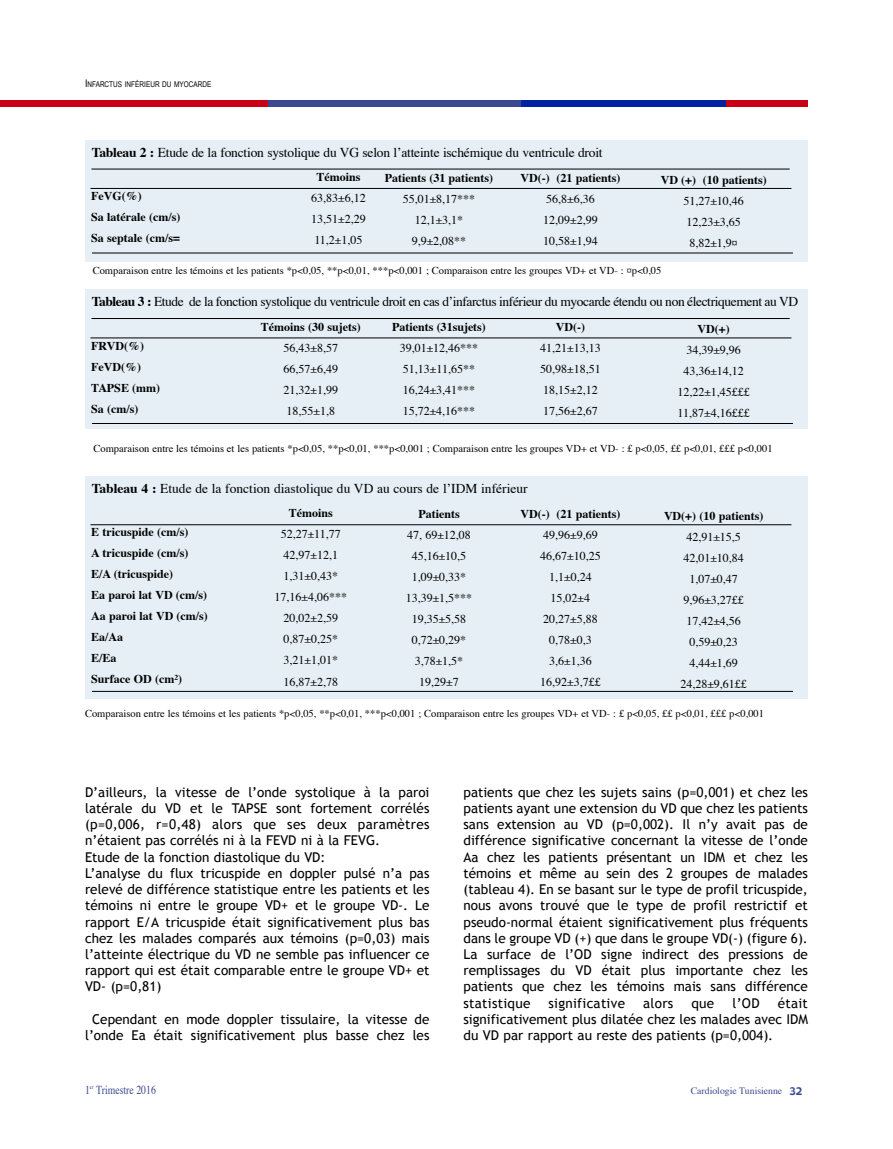
<style>
.page{position:relative;width:893px;height:1149px;background:#fff}
.page>*{position:absolute;margin:0;border:0;box-sizing:border-box;transform-origin:0 0}
.t1{font:13.5px/16.2px "Trebuchet MS";color:#000;text-align:justify}
.t2{font:13.5px "Times";letter-spacing:-.015em;color:#000}
.t3{font:13.5px "Trebuchet MS";letter-spacing:.02em;color:#000}
.t4{font:12.15px "Times";color:#3b4990;scale:.8 1}
.t5{font:12px/21px "Times";color:#000;text-align:center}
.t6{font:700 12px/21px "Times";color:#000}
.t7{font:10.5px "Times";color:#000}
.t8{font:9.75px "Times";color:#3b4990}
.t9{font:7.8px "Arial Narrow";color:#000}
.s1{font-size:10.5px}
.s2{font-weight:700}
.s3{font-family:"Gadget";font-size:10.5px}
</style>
<div class="page">
<div style="left:85px;top:140px;width:723px;height:122px;background:#e5eff5"></div>
<hr style="left:91px;top:169px;width:699px;height:1px;background:#000">
<hr style="left:90px;top:188px;width:701px;height:1px;background:#000">
<hr style="left:92px;top:252px;width:701px;height:1px;background:#000">
<div style="left:85px;top:290px;width:723px;height:139px;background:#e5eff5"></div>
<hr style="left:91px;top:318px;width:699px;height:1px;background:#000">
<hr style="left:90px;top:337px;width:701px;height:1px;background:#000">
<hr style="left:92px;top:423px;width:701px;height:1px;background:#000">
<div style="left:85px;top:476px;width:723px;height:223px;background:#e5eff5"></div>
<hr style="left:90px;top:524px;width:701px;height:1px;background:#000">
<hr style="left:92px;top:690px;width:701px;height:1px;background:#000">
<div style="left:0;top:100px;width:270px;height:6px;background:#ca0016"></div>
<div style="left:269px;top:100px;width:252px;height:6px;background:#3b4990"></div>
<div style="left:521px;top:100px;width:205px;height:6px;background:#0022a3"></div>
<div style="left:726px;top:100px;width:82px;height:6px;background:#ca0016"></div>
<p class="t9" style="left:85px;top:79px;width:128px"><span class="s1">I</span>NFARCTUS INFÉRIEUR DU MYOCARDE</p>
<p class="t2" style="left:92px;top:146px;width:512px"><span class="s2">Tableau 2 :</span> Etude de la fonction systolique du VG selon l’atteinte ischémique du ventricule droit</p>
<p class="t6" style="left:91px;top:186px;width:91px">FeVG(%)<br>Sa latérale (cm/s)<br>Sa septale (cm/s=</p>
<p class="t7" style="left:93px;top:266px;width:570px">Comparaison entre les témoins et les patients *p&lt;0,05, **p&lt;0,01, ***p&lt;0,001 ; Comparaison entre les groupes VD+ et VD- : ¤p&lt;0,05</p>
<p class="t6" style="left:316px;top:167px;width:45px">Témoins</p>
<p class="t5" style="left:311px;top:188px;width:56px;text-align:justify">63,83±6,12<br>13,51±2,29<br>11,2±1,05</p>
<p class="t6" style="left:520px;top:168px;width:101px">VD(-) (21 patients)</p>
<p class="t5" style="left:543px;top:189px;width:56px;text-align:left">56,8±6,36<br>12,09±2,99<br>10,58±1,94</p>
<p class="t6" style="left:385px;top:168px;width:110px">Patients (31 patients)</p>
<p class="t5" style="left:403px;top:189px;width:74px">55,01±8,17***<br>12,1±3,1*<br>9,9±2,08**</p>
<p class="t6" style="left:661px;top:170px;width:107px">VD (+) (10 patients)</p>
<p class="t5" style="left:683px;top:191px;width:62px;text-align:left">51,27±10,46<br>12,23±3,65<br>8,82±1,9¤</p>
<p class="t2" style="left:92px;top:296px;width:708px"><span class="s2">Tableau 3 :</span> Etude de la fonction systolique du ventricule droit en cas d’infarctus inférieur du myocarde étendu ou non électriquement au VD</p>
<p class="t6" style="left:91px;top:336px;width:71px">FRVD(%)<br>FeVD(%)<br>TAPSE (mm)<br>Sa (cm/s)</p>
<p class="t7" style="left:94px;top:444px;width:680px">Comparaison entre les témoins et les patients *p&lt;0,05, **p&lt;0,01, ***p&lt;0,001 ; Comparaison entre les groupes VD+ et VD- : £ p&lt;0,05, ££ p&lt;0,01, £££ p&lt;0,001</p>
<p class="t6" style="left:261px;top:317px;width:101px">Témoins (30 sujets)</p>
<p class="t5" style="left:283px;top:338px;width:56px;text-align:justify">56,43±8,57<br>66,57±6,49<br>21,32±1,99<br>18,55±1,8</p>
<p class="t6" style="left:556px;top:317px;width:31px">VD(-)</p>
<p class="t5" style="left:540px;top:338px;width:62px;text-align:left">41,21±13,13<br>50,98±18,51<br>18,15±2,12<br>17,56±2,67</p>
<p class="t6" style="left:392px;top:318px;width:95px">Patients (31sujets)</p>
<p class="t5" style="left:400px;top:339px;width:80px;text-align:left">39,01±12,46***<br>51,13±11,65**<br>16,24±3,41***<br>15,72±4,16***</p>
<p class="t6" style="left:698px;top:319px;width:34px">VD(+)</p>
<p class="t5" style="left:677px;top:340px;width:74px">34,39±9,96<br>43,36±14,12<br>12,22±1,45£££<br>11,87±4,16£££</p>
<p class="t2" style="left:92px;top:482px;width:437px"><span class="s2">Tableau 4 :</span> Etude de la fonction diastolique du VD au cours de l’IDM inférieur</p>
<p class="t6" style="left:91px;top:522px;width:118px">E tricuspide (cm/s)<br>A tricuspide (cm/s)<br>E/A (tricuspide)<br>Ea paroi lat VD (cm/s)<br>Aa paroi lat VD (cm/s)<br>Ea/Aa<br>E/Ea<br>Surface OD (cm²)</p>
<p class="t7" style="left:85px;top:709px;width:680px">Comparaison entre les témoins et les patients *p&lt;0,05, **p&lt;0,01, ***p&lt;0,001 ; Comparaison entre les groupes VD+ et VD- : £ p&lt;0,05, ££ p&lt;0,01, £££ p&lt;0,001</p>
<p class="t6" style="left:289px;top:503px;width:45px">Témoins</p>
<p class="t5" style="left:274px;top:524px;width:74px">52,27±11,77<br>42,97±12,1<br>1,31±0,43*<br>17,16±4,06***<br>20,02±2,59<br>0,87±0,25*<br>3,21±1,01*<br>16,87±2,78</p>
<p class="t6" style="left:520px;top:504px;width:101px">VD(-) (21 patients)</p>
<p class="t5" style="left:540px;top:525px;width:62px">49,96±9,69<br>46,67±10,25<br>1,1±0,24<br>15,02±4<br>20,27±5,88<br>0,78±0,3<br>3,6±1,36<br>16,92±3,7££</p>
<p class="t6" style="left:418px;top:504px;width:43px">Patients</p>
<p class="t5" style="left:406px;top:525px;width:68px">47, 69±12,08<br>45,16±10,5<br>1,09±0,33*<br>13,39±1,5***<br>19,35±5,58<br>0,72±0,29*<br>3,78±1,5*<br>19,29±7</p>
<p class="t6" style="left:664px;top:506px;width:101px">VD(+) (10 patients)</p>
<p class="t5" style="left:680px;top:527px;width:68px">42,91±15,5<br>42,01±10,84<br>1,07±0,47<br>9,96±3,27££<br>17,42±4,56<br>0,59±0,23<br>4,44±1,69<br>24,28±9,61££</p>
<p class="t1" style="left:85px;top:783px;width:346px;text-align:left">d’ailleurs, la vitesse de l’onde systolique à la paroi latérale du Vd et le TaPse sont fortement corrélés (p=0,006, r=0,48) alors que ses deux paramètres n’étaient pas corrélés ni à la FeVd ni à la FeVg.<br>etude de la fonction diastolique du Vd:<br>l’analyse du flux tricuspide en doppler pulsé n’a pas relevé de différence statistique entre les patients et les témoins ni entre le groupe Vd+ et le groupe Vd-. le rapport e/a tricuspide était significativement plus bas chez les malades comparés aux témoins (p=0,03) mais l’atteinte électrique du Vd ne semble pas influencer ce rapport qui est était comparable entre le groupe Vd+ et Vd- (p=0,81)</p>
<p class="t1" style="left:85px;top:1010px;width:346px;text-align:center">Cependant en mode doppler tissulaire, la vitesse de l’onde ea était significativement plus basse chez les</p>
<p class="t1" style="left:463px;top:783px;width:346px">patients que chez les sujets sains (p=0,001) et chez les patients ayant une extension du Vd que chez les patients sans extension au Vd (p=0,002). il n’y avait pas de différence significative concernant la vitesse de l’onde aa chez les patients présentant un idM et chez les témoins et même au sein des 2 groupes de malades (tableau 4). en se basant sur le type de profil tricuspide, nous avons trouvé que le type de profil restrictif et pseudo-normal étaient significativement plus fréquents dans le groupe Vd (+) que dans le groupe Vd(-) (figure 6). la surface de l’od signe indirect des pressions de remplissages du Vd était plus importante chez les patients que chez les témoins mais sans différence statistique</p>
<p class="t1" style="left:463px;top:994px;width:346px;text-indent:314px">était significativement plus dilatée chez les malades avec idM du Vd par rapport au reste des patients (p=0,004).</p>
<p class="t3" style="left:548px;top:994px;width:78px">significative</p>
<p class="t1" style="left:643px;top:994px;width:32px">alors</p>
<p class="t1" style="left:691px;top:994px;width:24px">que</p>
<p class="t1" style="left:732px;top:994px;width:29px">l’od</p>
<p class="t4" style="left:85px;top:1083px;width:90px">1<sup>er</sup> Trimestre 2016</p>
<p class="t8" style="left:691px;top:1086px;width:113px">Cardiologie Tunisienne <span class="s3">32</span></p>
</div>
